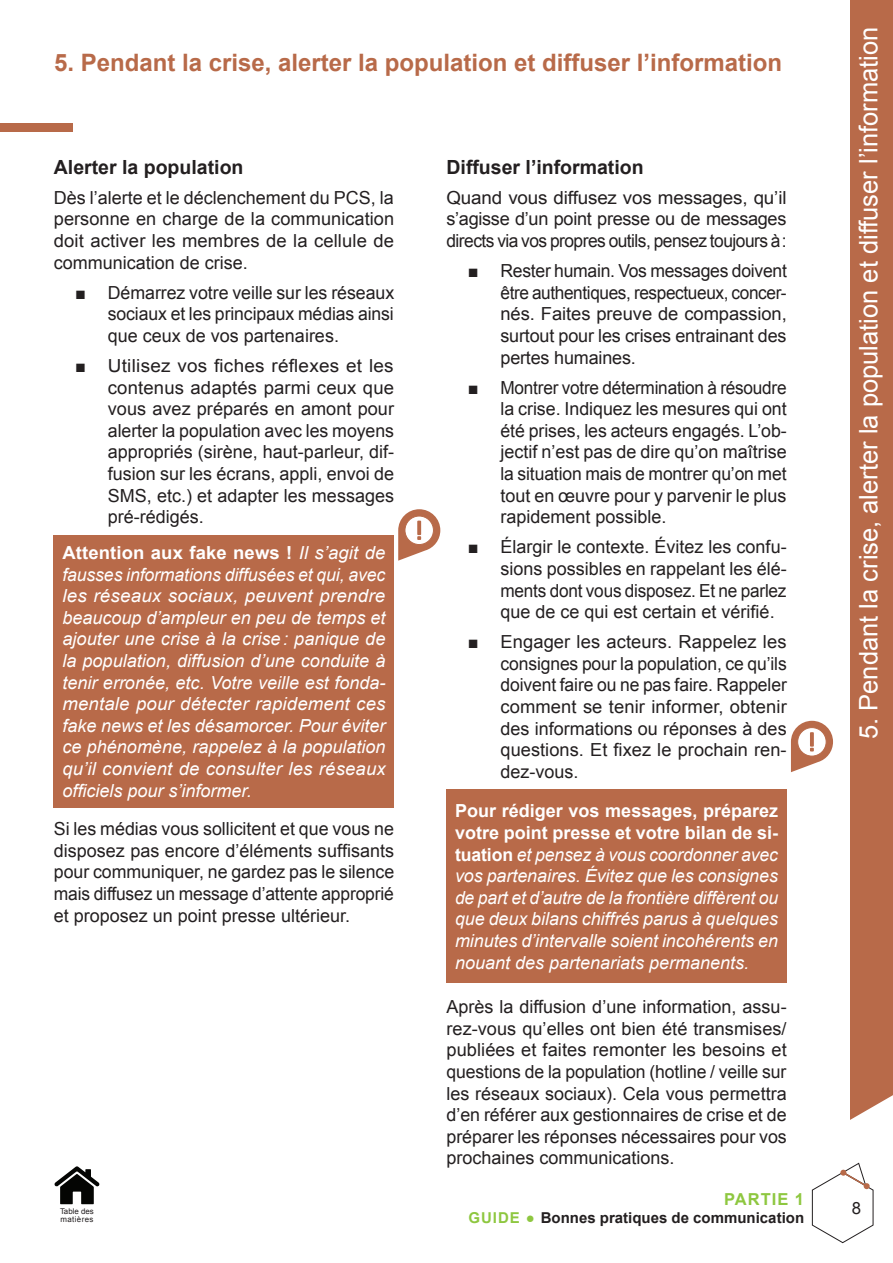
<style>
.page{position:relative;width:893px;height:1263px;background:#fff}
.page>*{position:absolute;margin:0;border:0;box-sizing:border-box;transform-origin:0 0}
.t1{font:25.5px "Arial";color:#fff}
.Titre_1{font:700 24px "Arial";color:#b86a49}
.Bloc_texte{font:700 19.5px "Arial";color:#231f20}
.Bloc_texte-2{font:18px/21.6px "Arial";color:#231f20;text-align:justify}
.Bloc_texte-3{font:italic 18px/21.6px "Arial";color:#fff;text-align:justify}
.Bloc_texte-4{font:18px/21.6px "Arial";color:#231f20;text-align:justify;scale:1.05 1}
.t2{font:16.8px "Arial";color:#231f20}
.t3{font:700 16.5px "Arial";letter-spacing:.06em;color:#8ec740}
.t4{font:700 15px "Arial";color:#231f20}
.t5{font:7.95px/7.9px "Arial";letter-spacing:.05em;color:#231f20}
.s1{font-weight:700;font-style:normal}
.s2{color:#8ec740}
.s3{font-weight:400;color:#8ec740}
</style>
<div class="page">
<div style="left:850px;top:0;width:43px;height:1121px;background:#b86a49"></div>
<svg style="left:811px;top:1162px;width:63px;height:81px"></svg>
<div style="left:840px;top:1169px;width:7px;height:7px;background:#b86a49;border-radius:50%"></div>
<div style="left:863px;top:1183px;width:7px;height:6px;background:#b86a49;border-radius:50%"></div>
<div style="left:822px;top:1187px;width:41px;height:41px;background:#fff;border-radius:50%"></div>
<svg style="left:850px;top:1095px;width:43px;height:26px"></svg>
<svg style="left:55px;top:1166px;width:44px;height:38px"></svg>
<div style="left:54px;top:535px;width:340px;height:272px;background:#b86a49"></div>
<div style="left:0;top:123px;width:72px;height:9px;background:#b86a49"></div>
<svg style="left:398px;top:509px;width:42px;height:52px"></svg>
<svg style="left:417px;top:521px;width:4px;height:14px"></svg>
<div style="left:446px;top:790px;width:341px;height:193px;background:#b86a49"></div>
<svg style="left:791px;top:721px;width:42px;height:51px"></svg>
<svg style="left:810px;top:732px;width:4px;height:15px"></svg>
<p class="Titre_1" style="left:54px;top:47px;width:730px">5. Pendant la crise, alerter la population et diffuser l’information</p>
<p class="Bloc_texte" style="left:54px;top:154px;width:191px">Alerter la population</p>
<p class="Bloc_texte-2" style="left:54px;top:187px;width:342px">Dès l’alerte et le déclenchement du PCS, la personne en charge de la communication doit activer les membres de la cellule de communication de crise.</p>
<p class="Bloc_texte-2" style="left:108px;top:282px;width:288px;text-indent:-33px">■ Démarrez votre veille sur les réseaux sociaux et les principaux médias ainsi que ceux de vos partenaires.</p>
<p class="Bloc_texte-2" style="left:108px;top:355px;width:288px;text-indent:-33px">■ Utilisez vos fiches réflexes et les contenus adaptés parmi ceux que vous avez préparés en amont pour alerter la population avec les moyens appropriés (sirène, haut-parleur, dif&shy;fusion sur les écrans, appli, envoi de SMS, etc.) et adapter les messages pré-rédigés.</p>
<p class="Bloc_texte-3" style="left:62px;top:542px;width:325px"><span class="s1">Attention aux fake news !</span> Il s’agit de fausses informations diffusées et qui, avec les réseaux sociaux, peuvent prendre beaucoup d’ampleur en peu de temps et ajouter une crise à la crise: panique de la population, diffusion d’une conduite à tenir erronée, etc. Votre veille est fonda&shy;mentale pour détecter rapidement ces fake news et les désamorcer. Pour éviter ce phénomène, rappelez à la population qu’il convient de consulter les réseaux officiels pour s’informer.</p>
<p class="Bloc_texte-2" style="left:54px;top:818px;width:342px">Si les médias vous sollicitent et que vous ne disposez pas encore d’éléments suffisants pour communiquer, ne gardez pas le silence mais diffusez un message d’attente approprié et proposez un point presse ultérieur.</p>
<p class="t5" style="left:60px;top:1207px;width:35px">Table des matières</p>
<p class="Bloc_texte" style="left:446px;top:154px;width:199px">Diffuser l’information</p>
<p class="Bloc_texte-4" style="left:446px;top:187px;width:325px">Quand vous diffusez vos messages, qu’il s’agisse d’un point presse ou de messages directs via vos propres outils, pensez toujours à:</p>
<p class="Bloc_texte-2" style="left:500px;top:260px;width:288px;text-indent:-33px">■ Rester humain. Vos messages doivent être authentiques, respectueux, concer&shy;nés. Faites preuve de compassion, surtout pour les crises entrainant des pertes humaines.</p>
<p class="Bloc_texte-2" style="left:500px;top:377px;width:288px;text-indent:-33px">■ Montrer votre détermination à résoudre la crise. Indiquez les mesures qui ont été prises, les acteurs engagés. L’ob&shy;jectif n’est pas de dire qu’on maîtrise la situation mais de montrer qu’on met tout en œuvre pour y parvenir le plus rapidement possible.</p>
<p class="Bloc_texte-2" style="left:500px;top:536px;width:288px;text-indent:-33px">■ Élargir le contexte. Évitez les confu&shy;sions possibles en rappelant les élé&shy;ments dont vous disposez. Et ne parlez que de ce qui est certain et vérifié.</p>
<p class="Bloc_texte-2" style="left:500px;top:631px;width:288px;text-indent:-33px">■ Engager les acteurs. Rappelez les consignes pour la population, ce qu’ils doivent faire ou ne pas faire. Rappeler comment se tenir informer, obtenir des informations ou réponses à des questions. Et fixez le prochain ren&shy;dez-vous.</p>
<p class="Bloc_texte-3" style="left:455px;top:800px;width:325px"><span class="s1">Pour rédiger vos messages, préparez votre point presse et votre bilan de si&shy;tuation</span> et pensez à vous coordonner avec vos partenaires. Évitez que les consignes de part et d’autre de la frontière diffèrent ou que deux bilans chiffrés parus à quelques minutes d’intervalle soient incohérents en nouant des partenariats permanents.</p>
<p class="Bloc_texte-2" style="left:446px;top:996px;width:342px">Après la diffusion d’une information, assu&shy;rez-vous qu’elles ont bien été transmises/ publiées et faites remonter les besoins et questions de la population (hotline / veille sur les réseaux sociaux). Cela vous permettra d’en référer aux gestionnaires de crise et de préparer les réponses nécessaires pour vos prochaines communications.</p>
<p class="t3" style="left:724px;top:1188px;width:81px">PARTIE 1</p>
<p class="t4" style="left:469px;top:1207px;width:337px"><span class="s2">GUIDE</span> <span class="s3">●</span> Bonnes pratiques de communication</p>
<h1 class="t1" style="left:852px;top:739px;width:714px;rotate:-90deg">5. Pendant la crise, alerter la population et diffuser l’information</h1>
<p class="t2" style="left:852px;top:1197px;width:11px">8</p>
</div>
